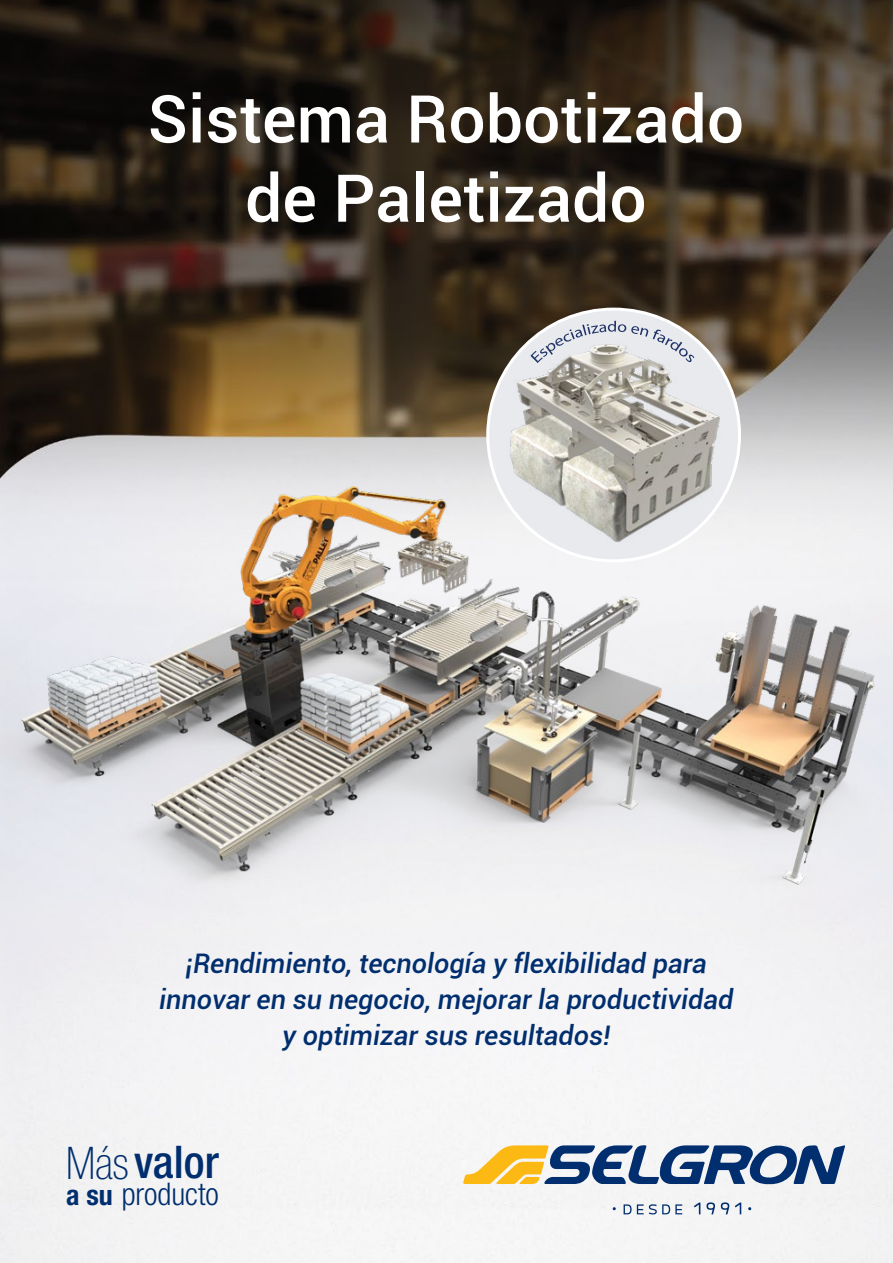
<style>
.page{position:relative;width:893px;height:1263px;background:#fff}
.page>*{position:absolute;margin:0;border:0;box-sizing:border-box;transform-origin:0 0}
.t1{font:500 66px/79.2px "Roboto";color:#fff;text-align:center}
.t2{font:500 condensed 45.15px "Helvetica Neue LT Std";color:#002e6e}
.t3{font:300 condensed 31.2px "Helvetica Neue LT Std";color:#002e6e}
.t4{font:italic 500 27px/36px "Roboto";color:#002e6e;text-align:center}
.s1{font-weight:100;font-size:45px}
.s2{font-weight:700;font-size:27.9px}
</style>
<div class="page">
<img style="left:0;top:0;width:893px;height:1263px">
<img style="left:0;top:369px;width:893px;height:752px">
<svg style="left:463px;top:1135px;width:382px;height:49px"></svg>
<svg style="left:624px;top:1204px;width:58px;height:10px"></svg>
<svg style="left:694px;top:1202px;width:6px;height:12px"></svg>
<svg style="left:706px;top:1202px;width:9px;height:12px"></svg>
<svg style="left:721px;top:1202px;width:8px;height:12px"></svg>
<svg style="left:735px;top:1202px;width:6px;height:12px"></svg>
<img style="left:488px;top:309px;width:251px;height:252px;border-radius:126px">
<svg style="left:530px;top:321px;width:164px;height:42px;background:#cbcdd1"></svg>
<h1 class="t1" style="left:147px;top:77px;width:598px">Sistema Robotizado de Paletizado</h1>
<p class="t4" style="left:159px;top:944px;width:576px">¡Rendimiento, tecnología y flexibilidad para innovar en su negocio, mejorar la productividad y optimizar sus resultados!</p>
<h2 class="t2" style="left:66px;top:1135px;width:154px"><span class="s1">Más</span> valor</h2>
<p class="t3" style="left:66px;top:1176px;width:154px"><span class="s2">a su</span> producto</p>
</div>
